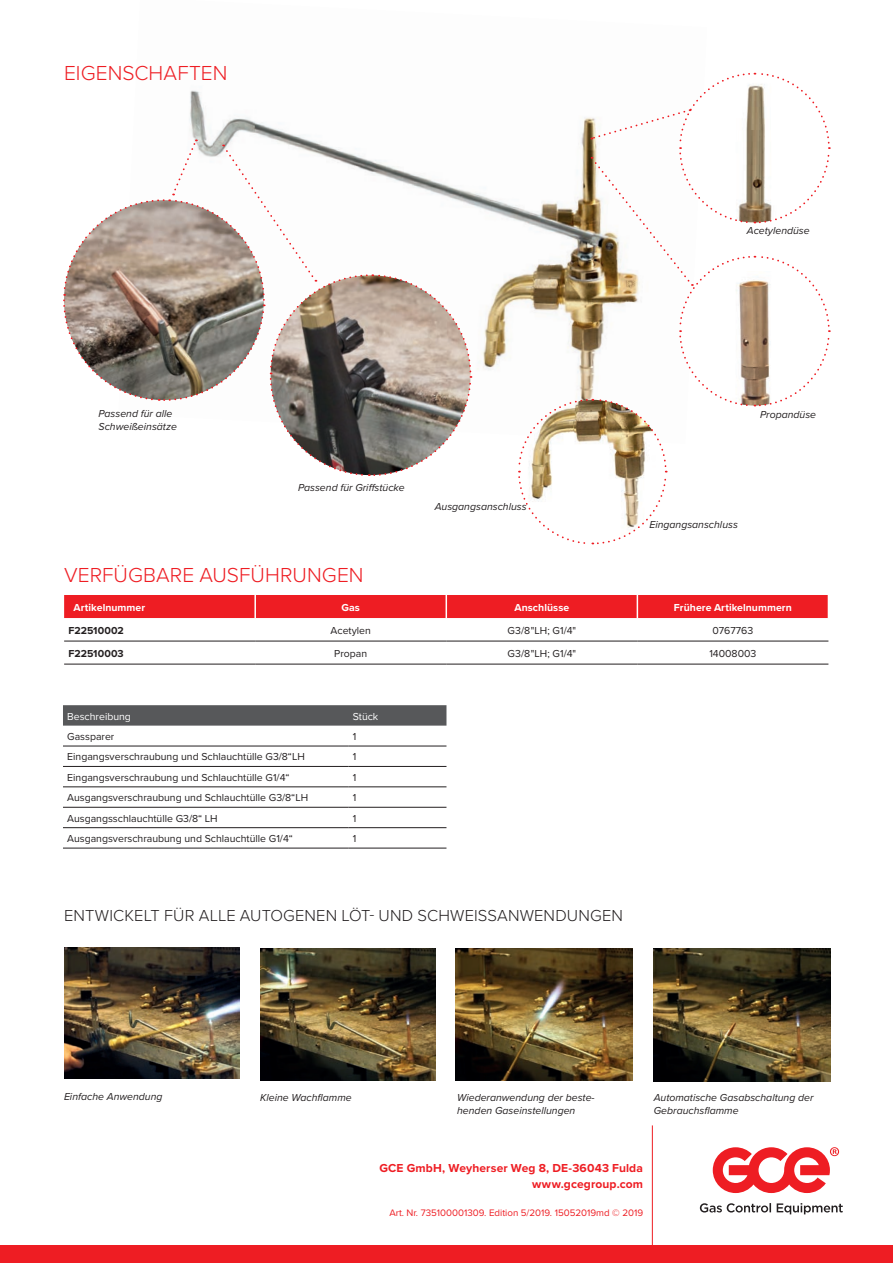
<style>
.page{position:relative;width:893px;height:1263px;background:#fff}
.page>*{position:absolute;margin:0;border:0;box-sizing:border-box;transform-origin:0 0}
.t1{font:300 21px "Proxima Nova";letter-spacing:.005em;color:#ee1d23}
.t2{font:300 16.5px "Proxima Nova";letter-spacing:.005em;color:#231f20}
.t3{font:700 12px/16.5px "Proxima Nova";letter-spacing:.015em;color:#ee1d23;text-align:right}
.t4{font:10.5px "Proxima Nova";color:#231f20}
.t5{font:italic 10.5px/12.6px "Proxima Nova";color:#231f20}
.t6{font:700 10.5px "Proxima Nova";letter-spacing:.005em;color:#fff}
.t7{font:700 10.5px "Proxima Nova";letter-spacing:.005em;color:#231f20}
.t8{font:10.5px "Proxima Nova";color:#fff}
.t9{font:9.75px "Proxima Nova";color:#ee1d23}
</style>
<div class="page">
<img style="left:189px;top:90px;width:328px;height:288px">
<hr style="left:64px;top:664px;width:191px;height:1px;background:#231f20">
<hr style="left:255px;top:664px;width:191px;height:1px;background:#231f20">
<hr style="left:446px;top:664px;width:191px;height:1px;background:#231f20">
<hr style="left:637px;top:664px;width:191px;height:1px;background:#231f20">
<div style="left:64px;top:595px;width:764px;height:23px;background:#ee1d23"></div>
<hr style="left:64px;top:641px;width:191px;height:1px;background:#231f20">
<hr style="left:255px;top:641px;width:191px;height:1px;background:#231f20">
<hr style="left:446px;top:641px;width:191px;height:1px;background:#231f20">
<hr style="left:637px;top:641px;width:191px;height:1px;background:#231f20">
<hr style="left:652px;top:1125px;width:1px;height:138px;background:#ee1d23">
<svg style="left:700px;top:1203px;width:143px;height:11px"></svg>
<svg style="left:713px;top:1147px;width:126px;height:46px"></svg>
<div style="left:0;top:1246px;width:893px;height:17px;background:#ee1d23"></div>
<svg style="left:63px;top:705px;width:383px;height:21px;background:#5b5c5e"></svg>
<hr style="left:63px;top:746px;width:286px;height:1px;background:#231f20">
<hr style="left:349px;top:746px;width:97px;height:1px;background:#231f20">
<hr style="left:63px;top:766px;width:286px;height:1px;background:#231f20">
<hr style="left:349px;top:766px;width:97px;height:1px;background:#231f20">
<hr style="left:63px;top:787px;width:286px;height:1px;background:#231f20">
<hr style="left:349px;top:787px;width:97px;height:1px;background:#231f20">
<hr style="left:63px;top:807px;width:286px;height:1px;background:#231f20">
<hr style="left:349px;top:807px;width:97px;height:1px;background:#231f20">
<hr style="left:63px;top:827px;width:286px;height:1px;background:#231f20">
<hr style="left:349px;top:827px;width:97px;height:1px;background:#231f20">
<hr style="left:63px;top:848px;width:286px;height:1px;background:#231f20">
<hr style="left:349px;top:848px;width:97px;height:1px;background:#231f20">
<svg style="left:63px;top:140px;width:409px;height:336px"></svg>
<img style="left:64px;top:948px;width:175px;height:131px">
<img style="left:260px;top:949px;width:176px;height:131px">
<img style="left:456px;top:948px;width:176px;height:132px">
<img style="left:653px;top:949px;width:177px;height:132px">
<svg style="left:517px;top:72px;width:314px;height:473px"></svg>
<h1 class="t1" style="left:64px;top:58px;width:165px">EIGENSCHAFTEN</h1>
<p class="t5" style="left:99px;top:407px;width:80px">Passend für alle<br>Schweißeinsätze</p>
<p class="t5" style="left:298px;top:481px;width:108px">Passend für Gri stücke</p>
<h1 class="t1" style="left:64px;top:560px;width:301px">VERFÜGBARE AUSFÜHRUNGEN</h1>
<p class="t5" style="left:435px;top:500px;width:93px">Ausgangsanschluss</p>
<p class="t5" style="left:747px;top:224px;width:64px">Acetylendüse</p>
<p class="t5" style="left:760px;top:407px;width:58px">Propandüse</p>
<p class="t5" style="left:649px;top:518px;width:90px">Eingangsanschluss</p>
<p class="t6" style="left:74px;top:599px;width:73px">Artikelnummer</p>
<p class="t6" style="left:341px;top:599px;width:20px">Gas</p>
<p class="t6" style="left:514px;top:599px;width:56px">Anschlüsse</p>
<p class="t6" style="left:674px;top:599px;width:119px">Frühere Artikelnummern</p>
<p class="t7" style="left:68px;top:622px;width:57px">F22510002</p>
<p class="t4" style="left:331px;top:622px;width:42px">Acetylen</p>
<p class="t4" style="left:507px;top:622px;width:70px">G3/8"LH; G1/4"</p>
<p class="t4" style="left:712px;top:622px;width:42px">0767763</p>
<p class="t7" style="left:68px;top:645px;width:57px">F22510003</p>
<p class="t4" style="left:334px;top:645px;width:34px">Propan</p>
<p class="t4" style="left:507px;top:645px;width:70px">G3/8"LH; G1/4"</p>
<p class="t4" style="left:709px;top:645px;width:49px">14008003</p>
<p class="t8" style="left:67px;top:708px;width:65px">Beschreibung</p>
<p class="t8" style="left:353px;top:708px;width:27px">Stück</p>
<p class="t4" style="left:67px;top:729px;width:49px">Gassparer</p>
<p class="t4" style="left:353px;top:729px;width:5px">1</p>
<p class="t4" style="left:67px;top:749px;width:239px">Eingangsverschraubung und Schlauchtülle G3/8“LH</p>
<p class="t4" style="left:353px;top:749px;width:5px">1</p>
<p class="t4" style="left:67px;top:769px;width:224px">Eingangsverschraubung und Schlauchtülle G1/4“</p>
<p class="t4" style="left:353px;top:769px;width:5px">1</p>
<p class="t4" style="left:67px;top:790px;width:242px">Ausgangsverschraubung und Schlauchtülle G3/8“LH</p>
<p class="t4" style="left:353px;top:790px;width:5px">1</p>
<p class="t4" style="left:67px;top:810px;width:152px">Ausgangsschlauchtülle G3/8“ LH</p>
<p class="t4" style="left:353px;top:810px;width:5px">1</p>
<p class="t4" style="left:67px;top:831px;width:227px">Ausgangsverschraubung und Schlauchtülle G1/4“</p>
<p class="t4" style="left:353px;top:831px;width:5px">1</p>
<h2 class="t2" style="left:64px;top:903px;width:560px">ENTWICKELT FÜR ALLE AUTOGENEN LÖT- UND SCHWEISSANWENDUNGEN</h2>
<p class="t5" style="left:64px;top:1090px;width:100px">Einfache Anwendung</p>
<p class="t5" style="left:457px;top:1091px;width:139px">Wiederanwendung der beste&shy;henden Gaseinstellungen</p>
<p class="t5" style="left:654px;top:1091px;width:161px">Automatische Gasabschaltung der<br>Gebrauchsflamme</p>
<p class="t5" style="left:260px;top:1091px;width:93px">Kleine Wachflamme</p>
<p class="t3" style="left:379px;top:1159px;width:265px">GCE GmbH, Weyherser Weg 8, DE-36043 Fulda www.gcegroup.com</p>
<p class="t9" style="left:389px;top:1206px;width:255px">Art. Nr. 735100001309. Edition 5/2019. 15052019md © 2019</p>
</div>
